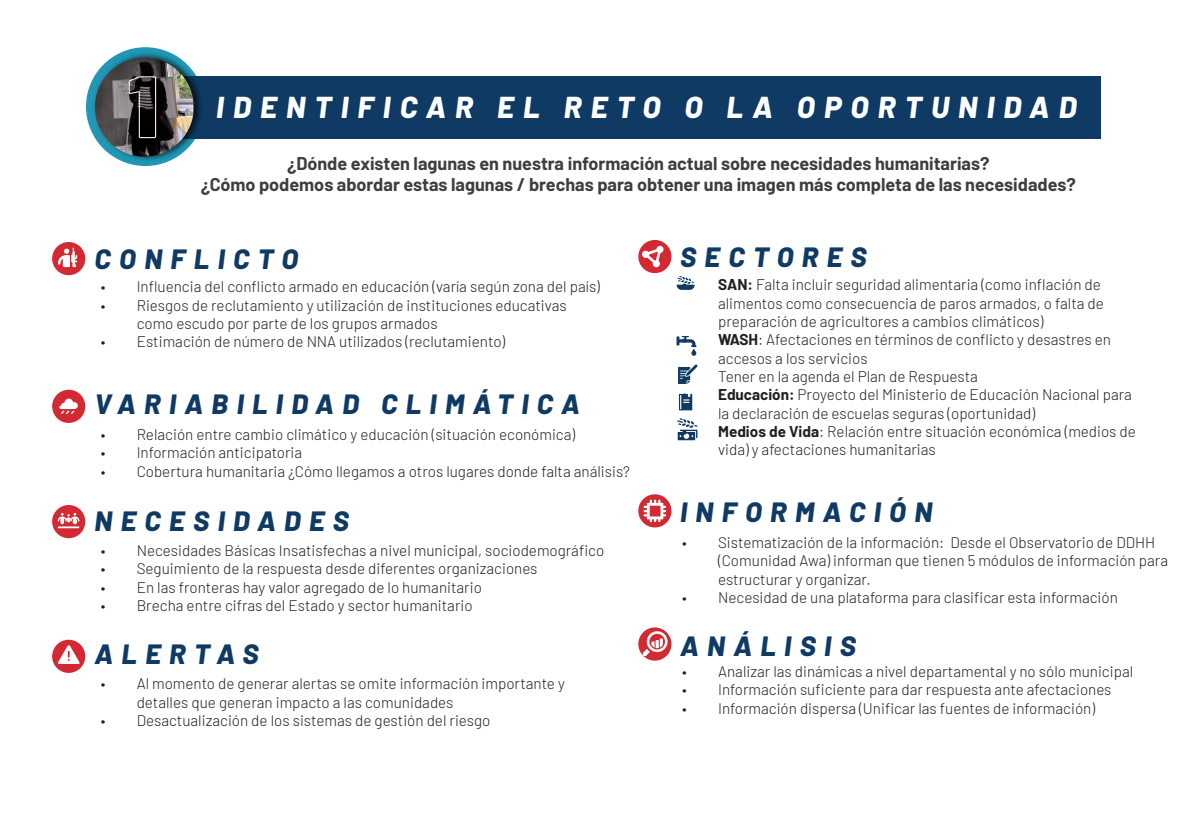
<style>
.page{position:relative;width:1191px;height:840px;background:#fff}
.page>*{position:absolute;margin:0;border:0;box-sizing:border-box;transform-origin:0 0}
.t1{font:italic 800 30.2px "Barlow";letter-spacing:.3em;color:#fff}
.t2{font:italic 800 27.8px "Barlow";letter-spacing:.3em;color:#0e3a63}
.t3{font:700 18px/21.6px "Barlow";color:#3e3e3f;text-align:center}
.t4{font:300 15.2px/18.4px "Barlow";color:#231f20}
.s1{font-weight:700}
</style>
<div class="page">
<div style="left:110px;top:76px;width:991px;height:63px;background:#0e3a63"></div>
<img style="left:91px;top:67px;width:110px;height:79px">
<svg style="left:95px;top:58px;width:16px;height:97px;background:#597b85"></svg>
<img style="left:111px;top:47px;width:79px;height:119px">
<svg style="left:128px;top:75px;width:29px;height:64px;background:#353233"></svg>
<div style="left:52px;top:242px;width:33px;height:33px;background:#d32932;border-radius:50%"></div>
<svg style="left:58px;top:248px;width:19px;height:19px"></svg>
<div style="left:52px;top:389px;width:33px;height:33px;background:#d32932;border-radius:50%"></div>
<svg style="left:59px;top:398px;width:19px;height:16px"></svg>
<div style="left:52px;top:504px;width:33px;height:34px;background:#d32932;border-radius:50%"></div>
<svg style="left:58px;top:512px;width:21px;height:12px"></svg>
<hr style="left:58px;top:526px;width:21px;height:2px;background:#fff">
<div style="left:52px;top:639px;width:33px;height:33px;background:#d32932;border-radius:50%"></div>
<svg style="left:58px;top:645px;width:22px;height:18px"></svg>
<div style="left:638px;top:240px;width:33px;height:33px;background:#d32932;border-radius:50%"></div>
<svg style="left:642px;top:246px;width:21px;height:21px"></svg>
<div style="left:638px;top:494px;width:33px;height:33px;background:#d32932;border-radius:50%"></div>
<div style="left:638px;top:627px;width:33px;height:33px;background:#d32932;border-radius:50%"></div>
<svg style="left:679px;top:393px;width:13px;height:17px"></svg>
<svg style="left:676px;top:276px;width:18px;height:14px"></svg>
<svg style="left:677px;top:418px;width:20px;height:22px"></svg>
<svg style="left:676px;top:336px;width:20px;height:19px"></svg>
<svg style="left:678px;top:364px;width:19px;height:20px"></svg>
<svg style="left:643px;top:499px;width:23px;height:23px"></svg>
<svg style="left:642px;top:631px;width:25px;height:25px"></svg>
<h1 class="t1" style="left:216px;top:85px;width:862px">IDENTIFICAR EL RETO O LA OPORTUNIDAD</h1>
<p class="t3" style="left:201px;top:151px;width:876px">¿Dónde existen lagunas en nuestra información actual sobre necesidades humanitarias?<br>¿Cómo podemos abordar estas lagunas / brechas para obtener una imagen más completa de las necesidades?</p>
<h2 class="t2" style="left:95px;top:238px;width:205px">CONFLICTO</h2>
<p class="t4" style="left:101px;top:276px;width:501px">• Influencia del conflicto armado en educación (varía según zona del país)</p>
<p class="t4" style="left:137px;top:295px;width:431px;text-indent:-36px">• Riesgos de reclutamiento y utilización de instituciones educativas como escudo por parte de los grupos armados</p>
<p class="t4" style="left:101px;top:331px;width:406px">• Estimación de número de NNA utilizados (reclutamiento)</p>
<h2 class="t2" style="left:95px;top:383px;width:487px">VARIABILIDAD CLIMÁTICA</h2>
<p class="t4" style="left:101px;top:424px;width:476px">• Relación entre cambio climático y educación (situación económica)</p>
<p class="t4" style="left:101px;top:442px;width:203px">• Información anticipatoria</p>
<p class="t4" style="left:101px;top:460px;width:531px">• Cobertura humanitaria ¿Cómo llegamos a otros lugares donde falta análisis?</p>
<h2 class="t2" style="left:95px;top:499px;width:256px">NECESIDADES</h2>
<p class="t4" style="left:101px;top:539px;width:505px">• Necesidades Básicas Insatisfechas a nivel municipal, sociodemográfico</p>
<p class="t4" style="left:101px;top:558px;width:438px">• Seguimiento de la respuesta desde diferentes organizaciones</p>
<p class="t4" style="left:101px;top:576px;width:383px">• En las fronteras hay valor agregado de lo humanitario</p>
<p class="t4" style="left:101px;top:594px;width:373px">• Brecha entre cifras del Estado y sector humanitario</p>
<h2 class="t2" style="left:95px;top:632px;width:165px">ALERTAS</h2>
<p class="t4" style="left:137px;top:673px;width:430px;text-indent:-36px">• Al momento de generar alertas se omite información importante y detalles que generan impacto a las comunidades</p>
<p class="t4" style="left:101px;top:709px;width:391px">• Desactualización de los sistemas de gestión del riesgo</p>
<h2 class="t2" style="left:680px;top:236px;width:188px">SECTORES</h2>
<p class="t4" style="left:718px;top:274px;width:387px;text-indent:-36px"><span class="s1">• SAN:</span> Falta incluir seguridad alimentaria (como inflación de alimentos como consecuencia de paros armados, o falta de preparación de agricultores a cambios climáticos)</p>
<p class="t4" style="left:718px;top:329px;width:394px;text-indent:-36px"><span class="s1">• WASH</span>: Afectaciones en términos de conflicto y desastres en accesos a los servicios</p>
<p class="t4" style="left:682px;top:366px;width:297px">• Tener en la agenda el Plan de Respuesta</p>
<p class="t4" style="left:718px;top:384px;width:415px;text-indent:-36px"><span class="s1">• Educación:</span> Proyecto del Ministerio de Educación Nacional para la declaración de escuelas seguras (oportunidad)</p>
<p class="t4" style="left:718px;top:421px;width:419px;text-indent:-36px"><span class="s1">• Medios de Vida</span>: Relación entre situación económica (medios de vida) y afectaciones humanitarias</p>
<h2 class="t2" style="left:680px;top:491px;width:254px">INFORMACIÓN</h2>
<p class="t4" style="left:718px;top:531px;width:451px;text-indent:-36px">• Sistematización de la información: Desde el Observatorio de DDHH (Comunidad Awa) informan que tienen 5 módulos de información para estructurar y organizar.</p>
<p class="t4" style="left:682px;top:586px;width:437px">• Necesidad de una plataforma para clasificar esta información</p>
<h2 class="t2" style="left:680px;top:624px;width:177px">ANÁLISIS</h2>
<p class="t4" style="left:682px;top:661px;width:453px">• Analizar las dinámicas a nivel departamental y no sólo municipal</p>
<p class="t4" style="left:682px;top:679px;width:431px">• Información suficiente para dar respuesta ante afectaciones</p>
<p class="t4" style="left:682px;top:697px;width:414px">• Información dispersa (Unificar las fuentes de información)</p>
</div>
